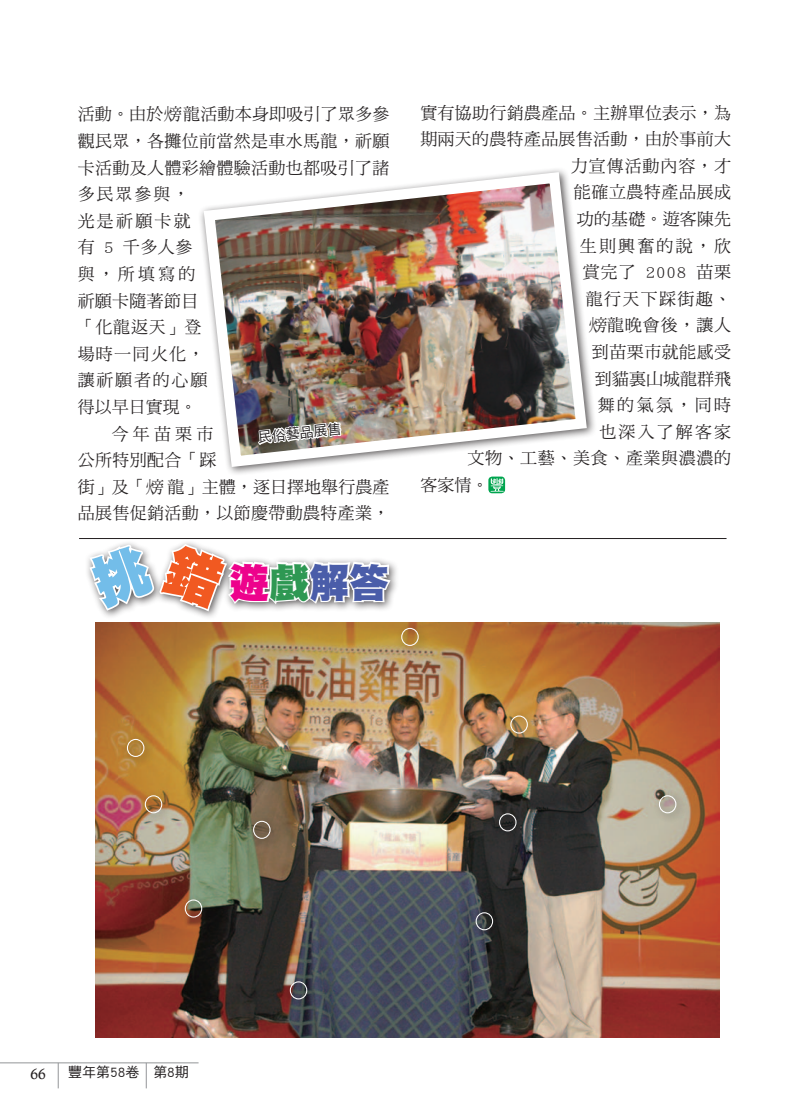
<style>
.page{position:relative;width:808px;height:1106px;background:#fff}
.page>*{position:absolute;margin:0;border:0;box-sizing:border-box;transform-origin:0 0}
.大標{font:39.9px "DF Hei Std W12";color:#4a5da9}
.內文{font:16.95px/26.5px "DF Ming Std W5";letter-spacing:.02em;color:#231f20}
.內文-2{font:16.95px "DF Ming Std W5";letter-spacing:.055em;color:#231f20}
.內文-3{font:16.95px "DF Ming Std W5";letter-spacing:.05em;color:#231f20}
.內文-4{font:16.95px "DF Ming Std W5";letter-spacing:.075em;color:#231f20}
.內文-5{font:16.95px "DF Ming Std W5";color:#231f20}
.內文-6{font:16.95px "DF Ming Std W5";letter-spacing:.125em;color:#231f20}
.t1{font:15px "Calisto";color:#231f20}
.內文-7{font:13.95px "DF Hei Std W5";color:#231f20}
.s1{font-family:"DF Ming Std W7"}
.s2{color:#ed028c}
.s3{color:#2e9853}
</style>
<div class="page">
<hr style="left:0;top:1062px;width:199px;height:1px;background:#939598">
<svg style="left:58px;top:1062px;width:1px;height:26px"></svg>
<svg style="left:146px;top:1062px;width:1px;height:26px"></svg>
<svg style="left:488px;top:476px;width:17px;height:17px"></svg>
<svg style="left:491px;top:483px;width:13px;height:8px"></svg>
<div style="left:198px;top:166px;width:406px;height:317px;background:#fff"></div>
<img style="left:200px;top:169px;width:392px;height:303px">
<img style="left:256px;top:387px;width:86px;height:85px">
<hr style="left:79px;top:538px;width:647px;height:1px;background:#231f20">
<div style="left:83px;top:537px;width:391px;height:119px;background:#fff"></div>
<img style="left:95px;top:623px;width:624px;height:414px">
<div style="left:121px;top:732px;width:40px;height:41px;background:#231f20;opacity:.75"></div>
<div style="left:127px;top:739px;width:17px;height:18px;border:1px solid #fff;border-radius:50%"></div>
<div style="left:139px;top:789px;width:40px;height:41px;background:#231f20;opacity:.75"></div>
<div style="left:145px;top:795px;width:17px;height:18px;border:1px solid #fff;border-radius:50%"></div>
<div style="left:179px;top:893px;width:40px;height:41px;background:#231f20;opacity:.75"></div>
<div style="left:185px;top:899px;width:17px;height:18px;border:1px solid #fff;border-radius:50%"></div>
<div style="left:247px;top:814px;width:40px;height:41px;background:#231f20;opacity:.75"></div>
<div style="left:253px;top:820px;width:18px;height:18px;border:1px solid #fff;border-radius:50%"></div>
<div style="left:395px;top:621px;width:40px;height:42px;background:#231f20;opacity:.75"></div>
<div style="left:401px;top:628px;width:18px;height:18px;border:1px solid #fff;border-radius:50%"></div>
<div style="left:493px;top:807px;width:40px;height:41px;background:#231f20;opacity:.75"></div>
<div style="left:499px;top:813px;width:17px;height:18px;border:1px solid #fff;border-radius:50%"></div>
<div style="left:504px;top:709px;width:40px;height:41px;background:#231f20;opacity:.75"></div>
<div style="left:510px;top:715px;width:18px;height:18px;border:1px solid #fff;border-radius:50%"></div>
<div style="left:653px;top:789px;width:40px;height:41px;background:#231f20;opacity:.75"></div>
<div style="left:659px;top:795px;width:17px;height:18px;border:1px solid #fff;border-radius:50%"></div>
<div style="left:284px;top:975px;width:40px;height:41px;background:#231f20;opacity:.75"></div>
<div style="left:290px;top:981px;width:17px;height:18px;border:1px solid #fff;border-radius:50%"></div>
<div style="left:469px;top:906px;width:40px;height:41px;background:#231f20;opacity:.75"></div>
<div style="left:476px;top:912px;width:17px;height:18px;border:1px solid #fff;border-radius:50%"></div>
<svg style="left:87px;top:538px;width:306px;height:76px"></svg>
<p class="內文" style="left:78px;top:101px;width:313px">活動。由於<span class="s1">火旁</span> 龍活動本身即吸引了眾多參觀民眾，各攤位前當然是車水馬龍，祈願卡活動及人體彩繪體驗活動也都吸引了諸多民眾參與，<br>光是祈願卡就<br>有 5 千多人參<br>與，所填寫的<br>祈願卡隨著節目<br>「化龍返天」登<br>場時一同火化，<br>讓祈願者的心願<br>得以早日實現。</p>
<p class="內文" style="left:78px;top:420px;width:313px;text-indent:34px">今年苗栗市<br>公所特別配合「踩<br>街」及「<span class="s1">火旁</span> 龍」主體，逐日擇地舉行農產品展售促銷活動，以節慶帶動農特產業，</p>
<p class="內文-7" style="left:257px;top:430px;width:85px;rotate:-6deg">民俗藝品展售</p>
<p class="大標" style="left:230px;top:560px;width:161px"><span class="s2">遊</span><span class="s3">戲</span>解答</p>
<p class="內文" style="left:420px;top:99px;width:312px">實有協助行銷農產品。主辦單位表示，為</p>
<p class="內文" style="left:420px;top:126px;width:312px">期兩天的農特產品展售活動，由於事前大</p>
<p class="內文-2" style="left:571px;top:157px;width:162px">力宣傳活動內容，才</p>
<p class="內文" style="left:574px;top:179px;width:159px">能確立農特產品展成</p>
<p class="內文" style="left:577px;top:205px;width:156px">功的基礎。遊客陳先</p>
<p class="內文" style="left:580px;top:232px;width:153px">生則興奮的說，欣</p>
<p class="內文-3" style="left:583px;top:263px;width:150px">賞完了 2008 苗栗</p>
<p class="內文-4" style="left:586px;top:289px;width:147px">龍行天下踩街趣、</p>
<p class="內文" style="left:589px;top:312px;width:144px"><span class="s1">火旁</span> 龍晚會後，讓人</p>
<p class="內文" style="left:592px;top:338px;width:141px">到苗栗市就能感受</p>
<p class="內文-5" style="left:595px;top:369px;width:138px">到貓裏山城龍群飛</p>
<p class="內文" style="left:598px;top:391px;width:135px">舞的氣氛，同時</p>
<p class="內文-6" style="left:599px;top:422px;width:133px">也深入了解客家</p>
<p class="內文" style="left:467px;top:444px;width:265px">文物、工藝、美食、產業與濃濃的</p>
<p class="內文" style="left:420px;top:471px;width:70px">客家情。</p>
<p class="t1" style="left:30px;top:1064px;width:17px">66</p>
<p class="內文-7" style="left:68px;top:1064px;width:122px">豐年第58卷　第8期</p>
</div>
